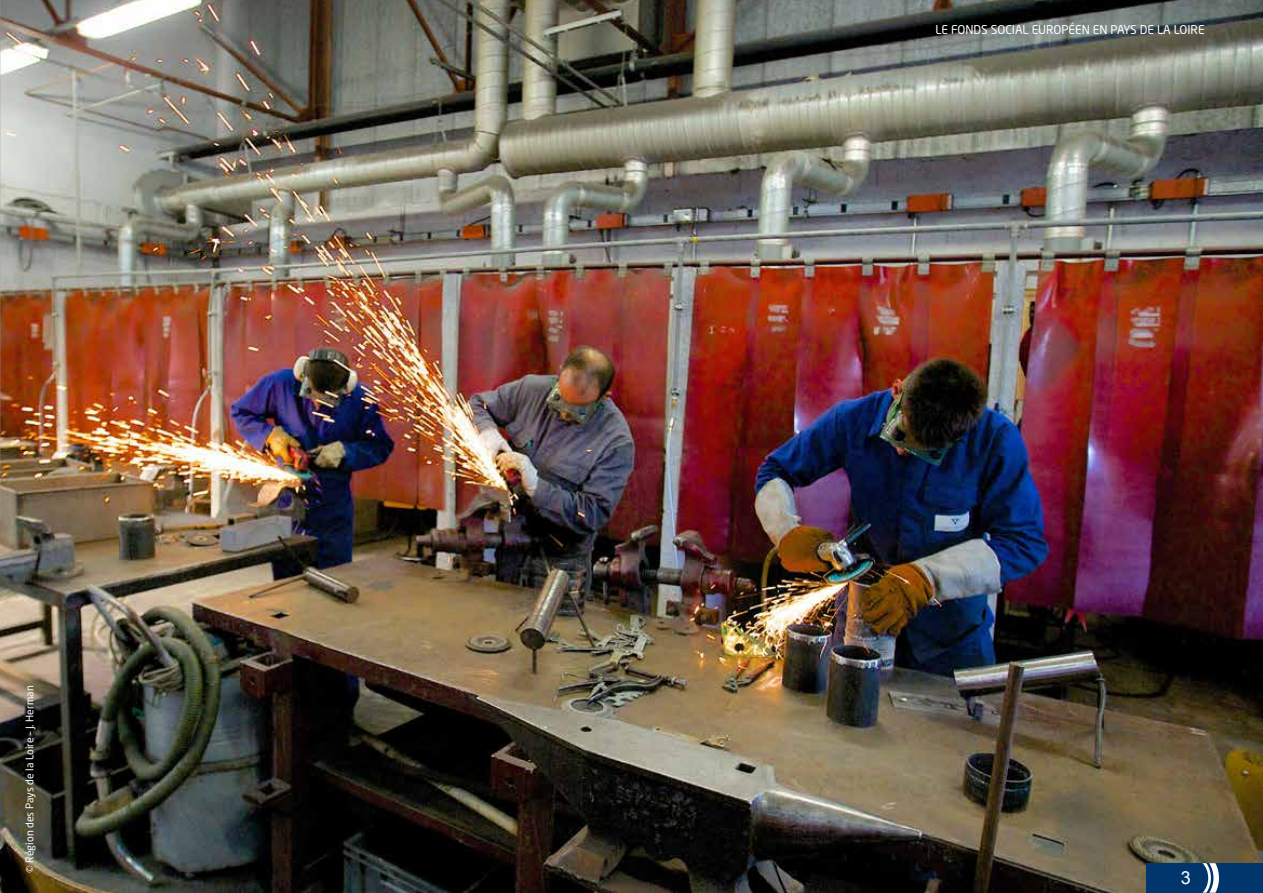
<style>
.page{position:relative;width:1263px;height:893px;background:#fff}
.page>*{position:absolute;margin:0;border:0;box-sizing:border-box;transform-origin:0 0}
.t1{font:18px "Arial";color:#fff}
.t2{font:12px "Neo Sans Std";color:#fff}
.t3{font:10.5px "Neo Sans Std";color:#fff}
</style>
<div class="page">
<img style="left:0;top:0;width:1263px;height:893px">
<div style="left:1146px;top:863px;width:117px;height:30px;background:#00366b"></div>
<svg style="left:1202px;top:863px;width:17px;height:30px"></svg>
<img style="left:0;top:0;width:1px;height:521px">
<p class="t3" style="left:23px;top:873px;width:189px;rotate:-90deg">© RÉGION DES PAYS DE LA LOIRE – J. HERMAN</p>
<p class="t2" style="left:935px;top:22px;width:271px">LE FONDS SOCIAL EUROPÉEN EN PAYS DE LA LOIRE</p>
<h1 class="t1" style="left:1181px;top:866px;width:12px">3</h1>
</div>
